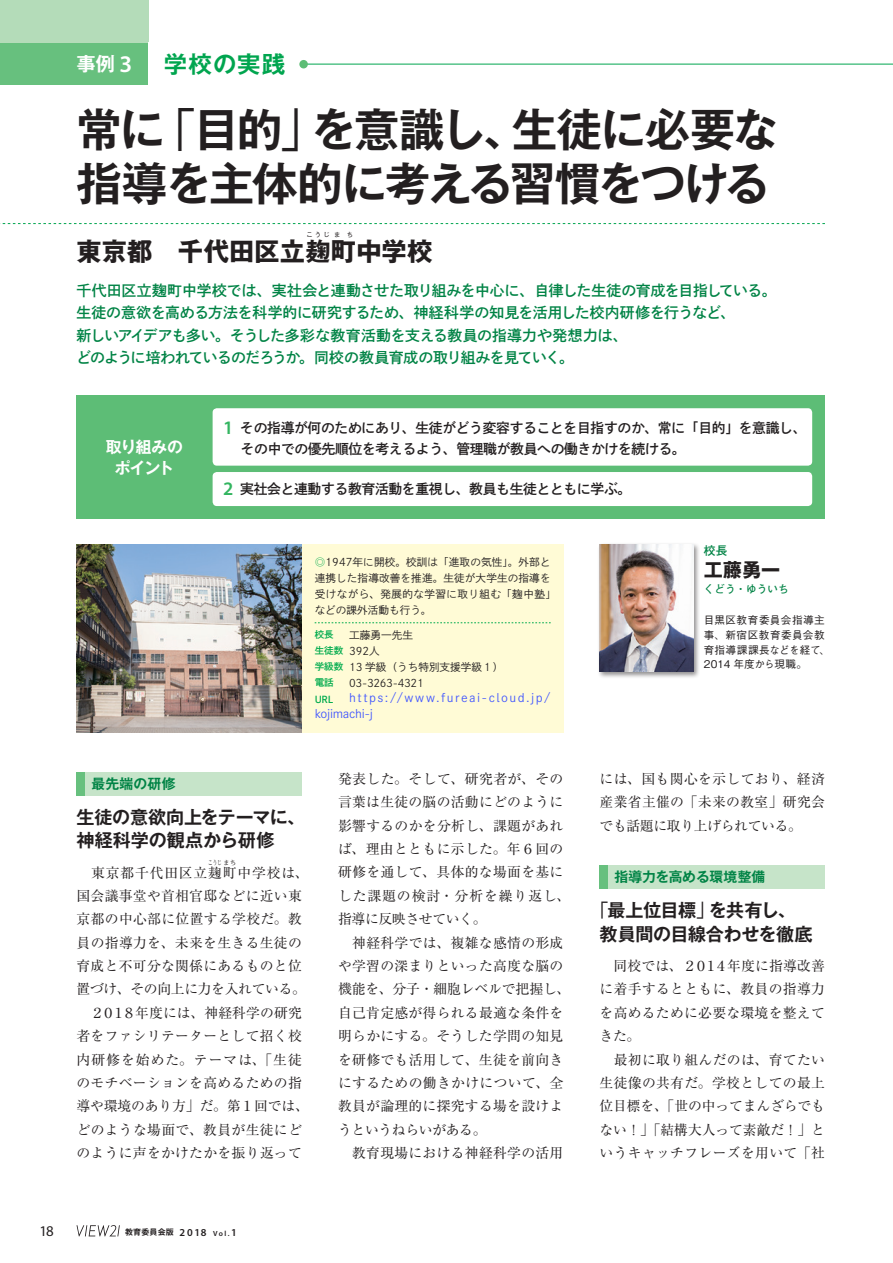
<style>
.page{position:relative;width:893px;height:1263px;background:#fff}
.page>*{position:absolute;margin:0;border:0;box-sizing:border-box;transform-origin:0 0}
.t1{font:700 45.75px "Gothic MB101 Pro De";letter-spacing:-.04em;color:#231f20}
.t2{font:700 25.5px "Gothic MB101 Pro";letter-spacing:.005em;color:#231f20}
.t3{font:700 23.4px "Gothic MB101 Pro De";letter-spacing:.05em;color:#00a54f}
.t4{font:700 19.2px "Gothic MB101 Pro";color:#231f20}
.t5{font:700 19.2px "Gothic MB101 Pro De";color:#fff}
.t6{font:700 18px "Gothic MB101 Pro De";letter-spacing:-.015em;color:#231f20}
.t7{font:700 18px "Gothic MB101 Pro De";letter-spacing:-.035em;color:#231f20}
.t8{font:700 15.9px "Gothic MB101 Pro De";letter-spacing:-.06em;color:#fff}
.t9{font:14.85px "Shuei Go Kin Std B";letter-spacing:-.015em;color:#008345}
.t10{font:14.85px "Shuei Go Kin Std B";letter-spacing:-.045em;color:#008345}
.t11{font:14.85px "Myriad Pro";color:#231f20}
.t12{font:13.8px/23.4px "Ryumin Pro";letter-spacing:.02em;color:#231f20}
.t13{font:13.8px/20.7px "Shuei Go Kin Std B";letter-spacing:-.025em;color:#231f20}
.t14{font:13.8px "Ryumin Pro";letter-spacing:.06em;color:#231f20}
.t15{font:700 13.8px "Gothic MB101 Pro De";letter-spacing:-.015em;color:#008345}
.t16{font:700 13.8px "Gothic MB101 Pro De";letter-spacing:.01em;color:#008345}
.t17{font:11.7px/15.9px "Shuei Go Kin Std L";letter-spacing:.12em;color:#4055ff}
.t18{font:500 11.7px "Gothic MB101 Pro";color:#008345}
.t19{font:10.65px/15.9px "Shuei Go Kin Std L";letter-spacing:.01em;color:#231f20}
.t20{font:500 10.65px/14.9px "Gothic BBB Pro";letter-spacing:.035em;color:#231f20}
.t21{font:10.65px "Shuei Go Kin Std L";letter-spacing:-.025em;color:#231f20}
.t22{font:700 10.65px "Futo Go B101 Pro";color:#008345}
.t23{font:9.6px "Shuei Go Kin Std B";letter-spacing:-.025em;color:#00ab4d}
.t24{font:700 7.95px "Gothic MB101 Pro De";letter-spacing:.025em;color:#231f20}
.t25{font:6.45px "Ryumin Pro";letter-spacing:.03em;color:#231f20;scale:.7 1}
.t26{font:6.45px "Gothic MB101 Pro";color:#231f20}
.s1{font-family:"Myriad Pro";font-weight:600;font-size:23.85px}
.s2{font-family:"Gothic MB101 Pro";font-weight:400}
.s3{font-family:"Myriad Pro";font-weight:600;font-size:19.2px;color:#33b560}
.s4{color:#00ab4d}
.s5{font-family:"Shuei Go Kin Std B";font-size:9.6px;color:#00ab4d}
.s6{font-family:"Myriad Pro";font-weight:600;font-size:10.65px}
.s7{font-family:"Myriad Pro";font-weight:600;font-size:7.5px}
</style>
<div class="page">
<div style="left:302px;top:544px;width:261px;height:188px;background:#fffbd6"></div>
<svg style="left:315px;top:622px;width:236px;height:1px"></svg>
<img style="left:77px;top:544px;width:225px;height:188px">
<svg style="left:77px;top:1225px;width:43px;height:11px"></svg>
<div style="left:597px;top:542px;width:103px;height:137px;background:#231f20;opacity:.5"></div>
<img style="left:600px;top:544px;width:93px;height:128px">
<hr style="left:0;top:64px;width:893px;height:1px;background:#00a54f">
<div style="left:77px;top:395px;width:748px;height:124px;background:#5dbd76"></div>
<div style="left:85px;top:772px;width:217px;height:23px;background:#c6e4c9"></div>
<div style="left:77px;top:772px;width:8px;height:23px;background:#67c07e"></div>
<div style="left:213px;top:408px;width:599px;height:58px;background:#fff;border-radius:4px"></div>
<div style="left:213px;top:472px;width:599px;height:34px;background:#fff;border-radius:4px"></div>
<svg style="left:0;top:223px;width:825px;height:1px"></svg>
<div style="left:0;top:43px;width:149px;height:42px;background:#67c07e"></div>
<div style="left:0;top:0;width:149px;height:43px;background:#b4dcb9"></div>
<div style="left:149px;top:43px;width:156px;height:42px;background:#fff"></div>
<div style="left:299px;top:60px;width:9px;height:8px;background:#5dbd76;border-radius:50%"></div>
<div style="left:608px;top:865px;width:217px;height:24px;background:#c6e4c9"></div>
<div style="left:600px;top:865px;width:8px;height:24px;background:#67c07e"></div>
<p class="t5" style="left:77px;top:48px;width:57px">事例 <span class="s1">3</span></p>
<p class="t3" style="left:164px;top:44px;width:123px">学校の実践</p>
<p class="t1" style="left:77px;top:91px;width:703px">常に<span class="s2">「</span>目的<span class="s2">」</span>を意識し、生徒に必要な</p>
<p class="t1" style="left:77px;top:145px;width:695px">指導を主体的に考える習慣をつける</p>
<p class="t2" style="left:77px;top:230px;width:358px">東京都　千代田区立麹町中学校</p>
<p class="t26" style="left:306px;top:230px;width:25px">こうじ</p>
<p class="t26" style="left:334px;top:230px;width:21px">ま ち</p>
<p class="t9" style="left:77px;top:280px;width:701px">千代田区立麹町中学校では、実社会と連動させた取り組みを中心に、自律した生徒の育成を目指している。</p>
<p class="t9" style="left:77px;top:302px;width:660px">生徒の意欲を高める方法を科学的に研究するため、神経科学の知見を活用した校内研修を行うなど、</p>
<p class="t9" style="left:77px;top:325px;width:553px">新しいアイデアも多い。そうした多彩な教育活動を支える教員の指導力や発想力は、</p>
<p class="t10" style="left:77px;top:347px;width:499px">どのように培われているのだろうか。同校の教員育成の取り組みを見ていく。</p>
<p class="t8" style="left:106px;top:433px;width:79px">取り組みの</p>
<p class="t8" style="left:115px;top:455px;width:61px">ポイント</p>
<p class="t13" style="left:241px;top:417px;width:567px;text-indent:-18px"><span class="s3">1</span> その指導が何のためにあり、生徒がどう変容することを目指すのか、常に「目的」を意識し、その中での優先順位を考えるよう、管理職が教員への働きかけを続ける。</p>
<p class="t13" style="left:223px;top:479px;width:410px"><span class="s3">2</span> 実社会と連動する教育活動を重視し、教員も生徒とともに学ぶ。</p>
<p class="t19" style="left:315px;top:554px;width:243px"><span class="s4">◎</span>１９４７年に開校。校訓は「進取の気性」。外部と連携した指導改善を推進。生徒が大学生の指導を受けながら、発展的な学習に取り組む「麹中塾」などの課外活動も行う。</p>
<p class="t23" style="left:315px;top:628px;width:20px">校長</p>
<p class="t19" style="left:349px;top:627px;width:65px">工藤勇一先生</p>
<p class="t19" style="left:315px;top:643px;width:67px"><span class="s5">生徒数</span>３９２人</p>
<p class="t19" style="left:315px;top:658px;width:190px"><span class="s5">学級数</span> 13 学級（うち特別支援学級１）</p>
<p class="t23" style="left:315px;top:676px;width:20px">電話</p>
<p class="t21" style="left:349px;top:675px;width:76px">03-3263-4321</p>
<p class="t23" style="left:315px;top:692px;width:20px">URL</p>
<p class="t17" style="left:315px;top:690px;width:237px;text-indent:35px">https://www.fureai-cloud.jp/ kojimachi-j</p>
<p class="t18" style="left:704px;top:540px;width:25px">校長</p>
<p class="t4" style="left:704px;top:554px;width:78px">工藤勇一</p>
<p class="t22" style="left:704px;top:580px;width:87px">くどう・ゆういち</p>
<p class="t20" style="left:704px;top:611px;width:128px">目黒区教育委員会指導主事、新宿区教育委員会教育指導課課長などを経て、<br>2014 年度から現職。</p>
<p class="t16" style="left:91px;top:772px;width:86px">最先端の研修</p>
<p class="t6" style="left:77px;top:802px;width:230px">生徒の意欲向上をテーマに、</p>
<p class="t6" style="left:77px;top:825px;width:199px">神経科学の観点から研修</p>
<p class="t25" style="left:208px;top:857px;width:41px">こうじまち</p>
<p class="t12" style="left:77px;top:883px;width:231px">国会議事堂や首相官邸などに近い東京都の中心部に位置する学校だ。教員の指導力を、未来を生きる生徒の育成と不可分な関係にあるものと位置づけ、その向上に力を入れている。</p>
<p class="t12" style="left:77px;top:1000px;width:234px;text-align:center">２０１８年度には、神経科学の研究<br>者をファシリテーターとして招く校内研修を始めた。テーマは、「生徒のモチベーションを高めるための指導や環境のあり方」だ。第１回では、どのような場面で、教員が生徒にどのように声をかけたかを振り返って</p>
<p class="t14" style="left:77px;top:861px;width:234px">　東京都千代田区立麹町中学校は、</p>
<p class="t11" style="left:40px;top:1222px;width:16px">18</p>
<p class="t24" style="left:125px;top:1226px;width:113px">教育委員会版 <span class="s6">2018</span> <span class="s7">Vol.</span><span class="s6">1</span></p>
<p class="t12" style="left:338px;top:766px;width:234px">発表した。そして、研究者が、その言葉は生徒の脳の活動にどのように影響するのかを分析し、課題があれば、理由とともに示した。年６回の研修を通して、具体的な場面を基にした課題の検討・分析を繰り返し、指導に反映させていく。</p>
<p class="t12" style="left:338px;top:930px;width:234px">　神経科学では、複雑な感情の形成や学習の深まりといった高度な脳の機能を、分子・細胞レベルで把握し、自己肯定感が得られる最適な条件を明らかにする。そうした学問の知見を研修でも活用して、生徒を前向きにするための働きかけについて、全教員が論理的に探究する場を設けようというねらいがある。</p>
<p class="t12" style="left:338px;top:1140px;width:227px">　教育現場における神経科学の活用</p>
<p class="t12" style="left:600px;top:766px;width:227px;text-align:justify">には、国も関心を示しており、経済産業省主催の「未来の教室」研究会でも話題に取り上げられている。</p>
<p class="t15" style="left:614px;top:866px;width:152px">指導力を高める環境整備</p>
<p class="t7" style="left:590px;top:896px;width:207px"><span class="s2">「</span>最上位目標<span class="s2">」</span>を共有し、</p>
<p class="t6" style="left:600px;top:919px;width:215px">教員間の目線合わせを徹底</p>
<p class="t12" style="left:600px;top:953px;width:227px;text-align:justify">　同校では、２０１４年度に指導改善に着手するとともに、教員の指導力を高めるために必要な環境を整えてきた。</p>
<p class="t12" style="left:600px;top:1047px;width:227px;text-align:justify">　最初に取り組んだのは、育てたい生徒像の共有だ。学校としての最上位目標を、「世の中ってまんざらでもない！」「結構大人って素敵だ！」というキャッチフレーズを用いて「社</p>
</div>
